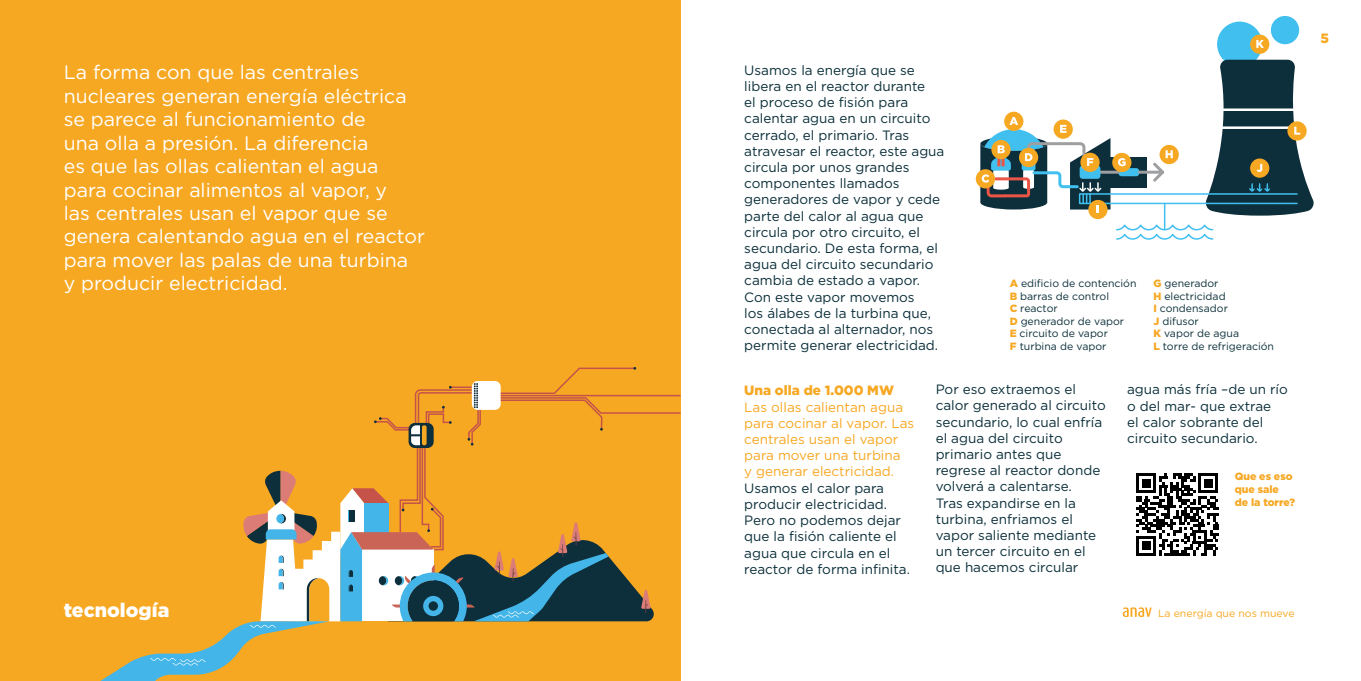
<style>
.page{position:relative;width:1361px;height:681px;background:#fff}
.page>*{position:absolute;margin:0;border:0;box-sizing:border-box;transform-origin:0 0}
.t1{font:19.5px/23.4px "Gotham";color:#fff}
.t2{font:900 19.5px "Gotham";color:#fff}
.t3{font:13.5px/16.2px "Gotham";color:#0b2f3a}
.t4{font:13.5px/16.2px "Gotham";color:#f7a823}
.t5{font:900 13.5px "Gotham";color:#f7a823}
.t6{font:10.5px/12.6px "Gotham";color:#0b2f3a}
.t7{font:900 10.5px/12.6px "Gotham";color:#f7a823}
.t8{font:10.5px "Gotham";color:#f7a823}
.s1{font-weight:900;color:#f7a823}
</style>
<div class="page">
<div style="left:0;top:0;width:680px;height:680px;background:#f7a823"></div>
<svg style="left:82px;top:366px;width:599px;height:315px"></svg>
<svg style="left:1136px;top:473px;width:82px;height:82px"></svg>
<svg style="left:1122px;top:607px;width:29px;height:9px"></svg>
<div style="left:1217px;top:22px;width:45px;height:45px;background:#41c0f0;border-radius:50%"></div>
<div style="left:1271px;top:16px;width:28px;height:28px;background:#41c0f0;border-radius:50%"></div>
<div style="left:976px;top:169px;width:19px;height:19px;background:#f7a823;border-radius:50%"></div>
<div style="left:1250px;top:35px;width:19px;height:19px;background:#f7a823;border-radius:50%"></div>
<svg style="left:1256px;top:40px;width:8px;height:8px"></svg>
<svg style="left:980px;top:60px;width:334px;height:180px"></svg>
<p class="t1" style="left:64px;top:60px;width:363px">La forma con que las centrales nucleares generan energía eléctrica se parece al funcionamiento de<br>una olla a presión. La diferencia<br>es que las ollas calientan el agua para cocinar alimentos al vapor, y<br>las centrales usan el vapor que se genera calentando agua en el reactor para mover las palas de una turbina<br>y producir electricidad.</p>
<p class="t3" style="left:744px;top:61px;width:202px">Usamos la energía que se libera en el reactor durante<br>el proceso de fisión para calentar agua en un circuito cerrado, el primario. Tras atravesar el reactor, este agua circula por unos grandes componentes llamados generadores de vapor y cede parte del calor al agua que circula por otro circuito, el secundario. De esta forma, el agua del circuito secundario cambia de estado a vapor.<br>Con este vapor movemos<br>los álabes de la turbina que, conectada al alternador, nos permite generar electricidad.</p>
<p class="t3" style="left:935px;top:381px;width:172px">Por eso extraemos el calor generado al circuito secundario, lo cual enfría el agua del circuito primario antes que regrese al reactor donde volverá a calentarse.<br>Tras expandirse en la turbina, enfriamos el vapor saliente mediante un tercer circuito en el que hacemos circular</p>
<p class="t3" style="left:1127px;top:381px;width:162px">agua más fría –de un río o del mar- que extrae<br>el calor sobrante del circuito secundario.</p>
<p class="t6" style="left:1009px;top:276px;width:128px"><span class="s1">A</span> edificio de contención<br><span class="s1">B</span> barras de control<br><span class="s1">C</span> reactor<br><span class="s1">D</span> generador de vapor<br><span class="s1">E</span> circuito de vapor<br><span class="s1">F</span> turbina de vapor</p>
<p class="t6" style="left:1153px;top:276px;width:122px"><span class="s1">G</span> generador<br><span class="s1">H</span> electricidad<br><span class="s1">I</span> condensador<br><span class="s1">J</span> difusor<br><span class="s1">K</span> vapor de agua<br><span class="s1">L</span> torre de refrigeración</p>
<p class="t5" style="left:744px;top:381px;width:151px">Una olla de 1.000 MW</p>
<p class="t4" style="left:744px;top:398px;width:171px">Las ollas calientan agua para cocinar al vapor. Las centrales usan el vapor para mover una turbina<br>y generar electricidad.</p>
<p class="t3" style="left:744px;top:479px;width:167px">Usamos el calor para producir electricidad.<br>Pero no podemos dejar que la fisión caliente el agua que circula en el reactor de forma infinita.</p>
<p class="t7" style="left:1234px;top:470px;width:62px">Que es eso que sale<br>de la torre?</p>
<h1 class="t2" style="left:64px;top:596px;width:107px">tecnología</h1>
<p class="t8" style="left:1158px;top:606px;width:138px">La energía que nos mueve</p>
<p class="t5" style="left:1320px;top:29px;width:10px">5</p>
</div>
